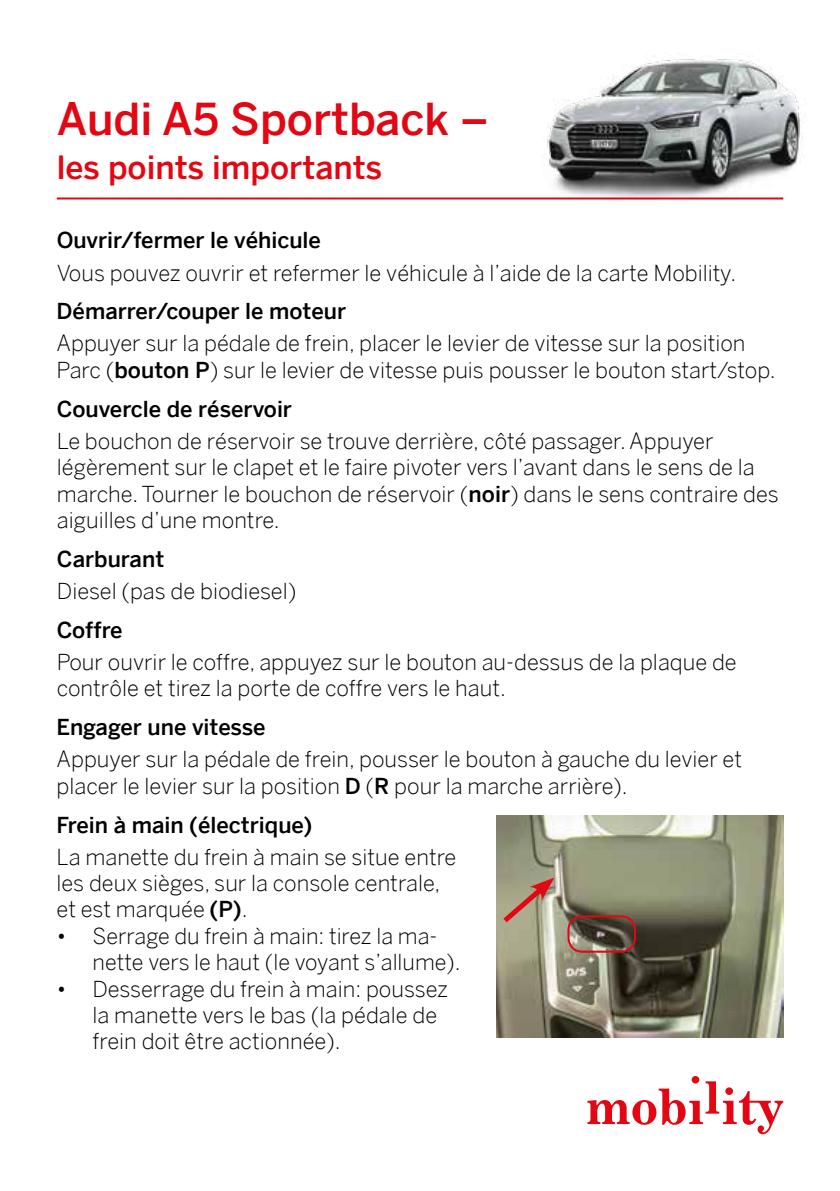
<style>
.page{position:relative;width:840px;height:1191px;background:#fff}
.page>*{position:absolute;margin:0;border:0;box-sizing:border-box;transform-origin:0 0}
.t1{font:500 44px "Benton Sans";color:#e30613}
.t2{font:500 32px "Benton Sans";color:#e30613}
.t3{font:300 22px/26.4px "Benton Sans";color:#000}
.t4{font:500 22px "Benton Sans";color:#000}
.s1{font-weight:500}
</style>
<div class="page">
<hr style="left:57px;top:197px;width:725px;height:2px;background:#e30613">
<svg style="left:587px;top:1076px;width:195px;height:58px"></svg>
<img style="left:541px;top:59px;width:262px;height:141px">
<img style="left:496px;top:815px;width:286px;height:222px">
<svg style="left:497px;top:877px;width:57px;height:50px;background:#b49580"></svg>
<div style="left:567px;top:915px;width:68px;height:37px;border:2px solid #e30613;border-radius:14px"></div>
<h1 class="t1" style="left:57px;top:93px;width:433px">Audi A5 Sportback –</h1>
<h2 class="t2" style="left:57px;top:149px;width:327px">les points importants</h2>
<p class="t4" style="left:57px;top:227px;width:266px">Ouvrir/fermer le véhicule</p>
<p class="t3" style="left:57px;top:259px;width:680px">Vous pouvez ouvrir et refermer le véhicule à l’aide de la carte Mobility.</p>
<p class="t4" style="left:57px;top:298px;width:291px">Démarrer/couper le moteur</p>
<p class="t3" style="left:57px;top:330px;width:720px">Appuyer sur la pédale de frein, placer le levier de vitesse sur la position<br>Parc (<span class="s1">bouton P</span>) sur le levier de vitesse puis pousser le bouton start/stop.</p>
<p class="t4" style="left:57px;top:395px;width:236px">Couvercle de réservoir</p>
<p class="t3" style="left:57px;top:427px;width:723px">Le bouchon de réservoir se trouve derrière, côté passager. Appuyer légèrement sur le clapet et le faire pivoter vers l’avant dans le sens de la marche. Tourner le bouchon de réservoir (<span class="s1">noir</span>) dans le sens contraire des aiguilles d’une montre.</p>
<p class="t4" style="left:57px;top:546px;width:109px">Carburant</p>
<p class="t3" style="left:57px;top:577px;width:241px">Diesel (pas de biodiesel)</p>
<p class="t4" style="left:57px;top:616px;width:67px">Coffre</p>
<p class="t3" style="left:57px;top:648px;width:681px">Pour ouvrir le coffre, appuyez sur le bouton au-dessus de la plaque de contrôle et tirez la porte de coffre vers le haut.</p>
<p class="t4" style="left:56px;top:714px;width:210px">Engager une vitesse</p>
<p class="t3" style="left:56px;top:746px;width:686px">Appuyer sur la pédale de frein, pousser le bouton à gauche du levier et placer le levier sur la position <span class="s1">D</span> (<span class="s1">R</span> pour la marche arrière).</p>
<p class="t4" style="left:57px;top:811px;width:257px">Frein à main (électrique)</p>
<p class="t3" style="left:57px;top:843px;width:401px">La manette du frein à main se situe entre les deux sièges, sur la console centrale, et est marquée <span class="s1">(P)</span>.</p>
<p class="t3" style="left:93px;top:922px;width:369px;text-indent:-36px">• Serrage du frein à main: tirez la ma&shy;nette vers le haut (le voyant s’allume).</p>
<p class="t3" style="left:93px;top:975px;width:357px;text-indent:-36px">• Desserrage du frein à main: poussez la manette vers le bas (la pédale de frein doit être actionnée).</p>
</div>
